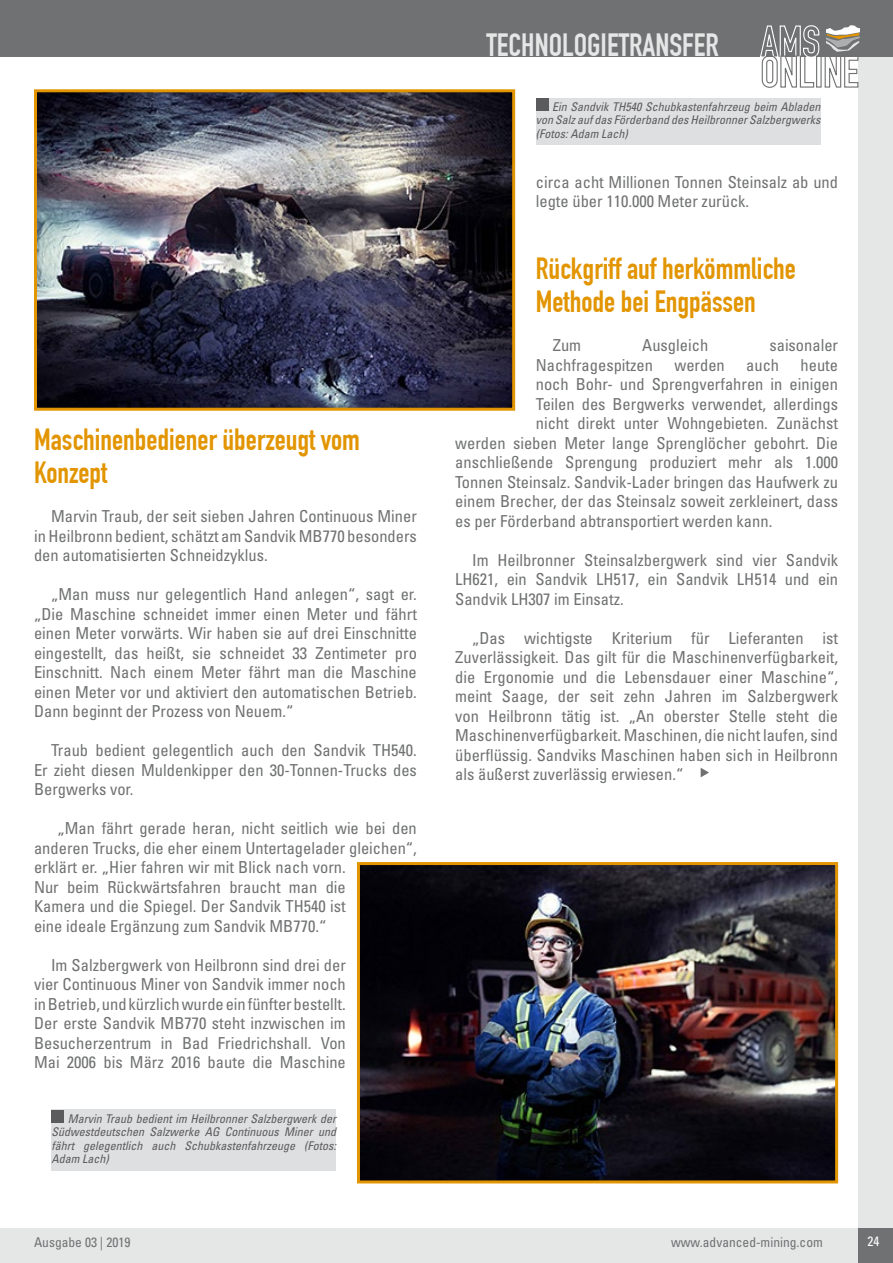
<style>
.page{position:relative;width:893px;height:1263px;background:#fff}
.page>*{position:absolute;margin:0;border:0;box-sizing:border-box;transform-origin:0 0}
.t1{font:31.5px "DIN1451 Com Engschrift";color:#e5e6e6}
.t2{font:30px/33px "DIN1451 Com Engschrift";color:#e29500}
.t3{font:condensed 16.5px/19.5px "Univers LT Std";color:#707172;text-align:justify}
.t4{font:condensed 13.5px "Univers LT Std";color:#707172}
.t5{font:condensed 13.5px "Univers LT Std";color:#fff}
.t6{font:italic condensed 12px/13.5px "Univers LT Std";color:#3e3d40;text-align:justify}
</style>
<div class="page">
<div style="left:859px;top:44px;width:34px;height:1215px;background:#e5e6e6"></div>
<div style="left:0;top:1229px;width:891px;height:34px;background:#e5e6e6"></div>
<div style="left:859px;top:1229px;width:34px;height:34px;background:#707172"></div>
<div style="left:0;top:0;width:893px;height:56px;background:#707172"></div>
<svg style="left:759px;top:25px;width:100px;height:64px"></svg>
<img style="left:38px;top:93px;width:473px;height:314px">
<div style="left:34px;top:89px;width:481px;height:322px;border:3px solid #e29500"></div>
<img style="left:361px;top:866px;width:473px;height:313px">
<div style="left:357px;top:862px;width:481px;height:321px;border:3px solid #e29500"></div>
<div style="left:51px;top:1110px;width:285px;height:61px;background:#d9dadb"></div>
<div style="left:51px;top:1110px;width:13px;height:13px;background:#5b5a5d"></div>
<div style="left:536px;top:98px;width:284px;height:47px;background:#d9dadb"></div>
<div style="left:536px;top:98px;width:13px;height:13px;background:#5b5a5d"></div>
<svg style="left:701px;top:768px;width:8px;height:9px"></svg>
<h1 class="t1" style="left:486px;top:27px;width:234px">TECHNOLOGIETRANSFER</h1>
<p class="t6" style="left:536px;top:99px;width:286px;text-indent:16px">Ein Sandvik TH540 Schubkastenfahrzeug beim Abladen von Salz auf das Förderband des Heilbronner Salzbergwerks (Fotos: Adam Lach)</p>
<h2 class="t2" style="left:34px;top:423px;width:328px">Maschinenbediener überzeugt vom<br>Konzept</h2>
<p class="t3" style="left:34px;top:506px;width:384px;text-indent:17px">Marvin Traub, der seit sieben Jahren Continuous Miner in Heilbronn bedient, schätzt am Sandvik MB770 besonders den automatisierten Schneidzyklus.</p>
<p class="t3" style="left:34px;top:584px;width:384px;text-indent:17px">„Man muss nur gelegentlich Hand anlegen“, sagt er. „Die Maschine schneidet immer einen Meter und fährt einen Meter vorwärts. Wir haben sie auf drei Einschnitte eingestellt, das heißt, sie schneidet 33 Zentimeter pro Einschnitt. Nach einem Meter fährt man die Maschine einen Meter vor und aktiviert den automatischen Betrieb.<br>Dann beginnt der Prozess von Neuem.“</p>
<p class="t3" style="left:34px;top:740px;width:384px;text-indent:17px">Traub bedient gelegentlich auch den Sandvik TH540.<br>Er zieht diesen Muldenkipper den 30-Tonnen-Trucks des Bergwerks vor.</p>
<p class="t3" style="left:34px;top:818px;width:384px;text-align:left;text-indent:24px">„Man fährt gerade heran, nicht seitlich wie bei den anderen Trucks, die eher einem Untertagelader gleichen“, erklärt er. „Hier fahren wir mit Blick nach vorn.<br>Nur beim Rückwärtsfahren braucht man die<br>Kamera und die Spiegel. Der Sandvik TH540 ist<br>eine ideale Ergänzung zum Sandvik MB770.“</p>
<p class="t3" style="left:34px;top:955px;width:313px;text-indent:17px">Im Salzbergwerk von Heilbronn sind drei der vier Continuous Miner von Sandvik immer noch in Betrieb, und kürzlich wurde ein fünfter bestellt.<br>Der erste Sandvik MB770 steht inzwischen im Besucherzentrum in Bad Friedrichshall. Von Mai 2006 bis März 2016 baute die Maschine</p>
<p class="t6" style="left:51px;top:1111px;width:286px;text-indent:16px">Marvin Traub bedient im Heilbronner Salzbergwerk der Südwestdeutschen Salzwerke AG Continuous Miner und fährt gelegentlich auch Schubkastenfahrzeuge (Fotos:<br>Adam Lach)</p>
<p class="t3" style="left:536px;top:172px;width:304px">circa acht Millionen Tonnen Steinsalz ab und legte über 110.000 Meter zurück.</p>
<h2 class="t2" style="left:536px;top:252px;width:262px">Rückgriff auf herkömmliche<br>Methode bei Engpässen</h2>
<p class="t3" style="left:553px;top:335px;width:30px">Zum</p>
<p class="t3" style="left:642px;top:335px;width:67px">Ausgleich</p>
<p class="t3" style="left:769px;top:335px;width:70px">saisonaler</p>
<p class="t3" style="left:536px;top:355px;width:119px">Nachfragespitzen</p>
<p class="t3" style="left:674px;top:355px;width:52px">werden</p>
<p class="t3" style="left:746px;top:355px;width:34px">auch</p>
<p class="t3" style="left:800px;top:355px;width:39px">heute</p>
<p class="t3" style="left:536px;top:374px;width:304px">noch Bohr- und Sprengverfahren in einigen</p>
<p class="t3" style="left:536px;top:394px;width:304px">Teilen des Bergwerks verwendet, allerdings</p>
<p class="t3" style="left:536px;top:413px;width:304px">nicht direkt unter Wohngebieten. Zunächst</p>
<p class="t3" style="left:455px;top:433px;width:384px">werden sieben Meter lange Sprenglöcher gebohrt. Die</p>
<p class="t3" style="left:455px;top:452px;width:384px">anschließende Sprengung produziert mehr als 1.000</p>
<p class="t3" style="left:455px;top:472px;width:384px">Tonnen Steinsalz. Sandvik-Lader bringen das Haufwerk zu</p>
<p class="t3" style="left:455px;top:491px;width:384px">einem Brecher, der das Steinsalz soweit zerkleinert, dass</p>
<p class="t3" style="left:455px;top:511px;width:319px">es per Förderband abtransportiert werden kann.</p>
<p class="t3" style="left:455px;top:550px;width:384px;text-indent:17px">Im Heilbronner Steinsalzbergwerk sind vier Sandvik LH621, ein Sandvik LH517, ein Sandvik LH514 und ein Sandvik LH307 im Einsatz.</p>
<p class="t3" style="left:455px;top:628px;width:384px;text-indent:17px">„Das wichtigste Kriterium für Lieferanten ist Zuverlässigkeit. Das gilt für die Maschinenverfügbarkeit, die Ergonomie und die Lebensdauer einer Maschine“, meint Saage, der seit zehn Jahren im Salzbergwerk von Heilbronn tätig ist. „An oberster Stelle steht die Maschinenverfügbarkeit. Maschinen, die nicht laufen, sind überflüssig. Sandviks Maschinen haben sich in Heilbronn als äußerst zuverlässig erwiesen.“</p>
<p class="t4" style="left:34px;top:1234px;width:98px">Ausgabe 03 | 2019</p>
<p class="t5" style="left:867px;top:1233px;width:13px">24</p>
<p class="t4" style="left:671px;top:1234px;width:153px">www.advanced-mining.com</p>
</div>
